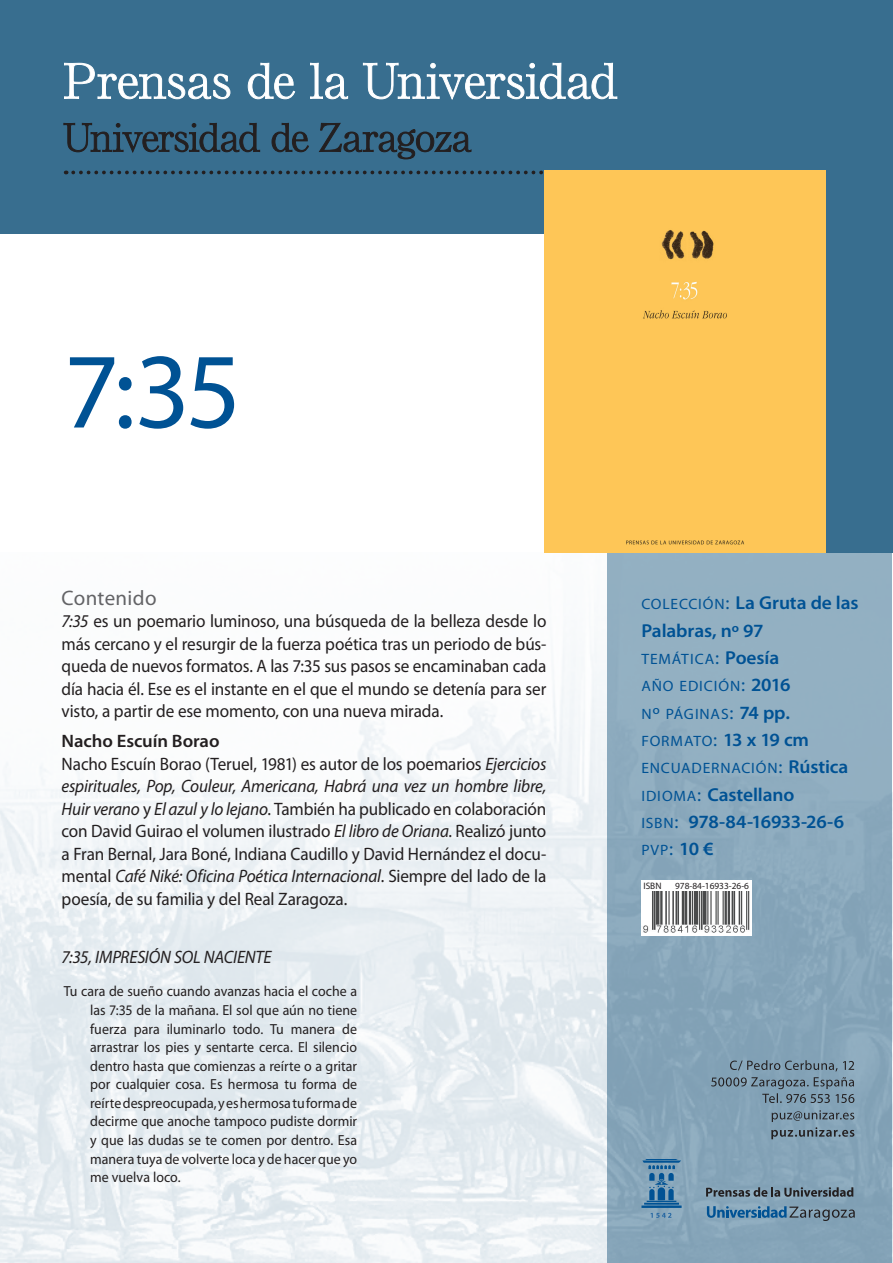
<style>
.page{position:relative;width:893px;height:1263px;background:#fff}
.page>*{position:absolute;margin:0;border:0;box-sizing:border-box;transform-origin:0 0}
.TITULO_libro{font:108px "Myriad Pro";color:#005294}
.contenido{font:21px "Myriad Pro";letter-spacing:.015em;color:#636366}
.t1{font:600 18.75px/27.3px "Myriad Pro";letter-spacing:-.005em;color:#005294;scale:1.04 1}
.t2{font:600 18.75px "Myriad Pro";letter-spacing:-.025em;color:#005294;scale:1.04 1}
.TEXTO_reseña{font:18px/22.5px "Myriad Pro";letter-spacing:-.005em;color:#231f20;text-align:justify;scale:.95 1}
.TEXTO_reseña-2{font:italic 18px "Myriad Pro";letter-spacing:-.01em;color:#231f20;scale:.95 1}
.AUTOR{font:600 18px "Myriad Pro";letter-spacing:-.005em;color:#231f20;scale:1.04 1}
.t3{font:15px "Myriad Pro Regular SC800";letter-spacing:.055em;color:#005294;scale:1.04 1}
.TEXTO_reseña-3{font:14.55px "Myriad Pro";letter-spacing:.005em;color:#231f20;scale:.95 1}
.t4{font:9.3px "Myriad Pro";color:#231f20}
.s1{font-style:italic}
.s2{font-family:"Myriad Pro Regular SC800";font-weight:400;font-size:15px}
.s3{font-family:"Myriad Pro Regular SC800";font-weight:400}
.s4{font-size:18.75px}
.s5{font-family:"Myriad Pro";font-weight:600;font-size:18.75px}
</style>
<div class="page">
<div style="left:0;top:0;width:892px;height:234px;background:#386e8f"></div>
<div style="left:607px;top:171px;width:286px;height:382px;background:#386e8f"></div>
<img style="left:0;top:553px;width:893px;height:710px">
<svg style="left:707px;top:1206px;width:148px;height:15px;background:#6288a3"></svg>
<svg style="left:706px;top:1187px;width:147px;height:10px"></svg>
<svg style="left:641px;top:1159px;width:41px;height:59px;background:#5e8cae"></svg>
<svg style="left:771px;top:1110px;width:83px;height:29px;background:#728a9b"></svg>
<svg style="left:711px;top:1077px;width:143px;height:26px;background:#738d9e"></svg>
<svg style="left:730px;top:1060px;width:124px;height:11px"></svg>
<svg style="left:64px;top:123px;width:407px;height:36px"></svg>
<svg style="left:64px;top:63px;width:553px;height:37px"></svg>
<svg style="left:73px;top:171px;width:470px;height:3px"></svg>
<div style="left:641px;top:880px;width:111px;height:55px;background:#fff"></div>
<img style="left:643px;top:891px;width:107px;height:42px">
<div style="left:544px;top:170px;width:282px;height:383px;background:#fec657"></div>
<p class="TITULO_libro" style="left:64px;top:325px;width:179px">7:35</p>
<p class="contenido" style="left:62px;top:585px;width:96px">Contenido</p>
<p class="TEXTO_reseña" style="left:62px;top:610px;width:512px"><span class="s1">7:35</span> es un poemario luminoso, una búsqueda de la belleza desde lo más cercano y el resurgir de la fuerza poética tras un periodo de bús&shy;queda de nuevos formatos. A las 7:35 sus pasos se encaminaban cada día hacia él. Ese es el instante en el que el mundo se detenía para ser visto, a partir de ese momento, con una nueva mirada.</p>
<p class="AUTOR" style="left:62px;top:730px;width:153px">Nacho Escuín Borao</p>
<p class="TEXTO_reseña" style="left:62px;top:752px;width:512px">Nacho Escuín Borao (Teruel, 1981) es autor de los poemarios <span class="s1">Ejercicios espirituales, Pop, Couleur, Americana, Habrá una vez un hombre libre, Huir verano</span> y <span class="s1">El azul y lo lejano</span>. También ha publicado en colaboración con David Guirao el volumen ilustrado <span class="s1">El libro de Oriana</span>. Realizó junto a Fran Bernal, Jara Boné, Indiana Caudillo y David Hernández el docu&shy;mental <span class="s1">Café Niké: Oficina Poética Internacional</span>. Siempre del lado de la poesía, de su familia y del Real Zaragoza.</p>
<p class="TEXTO_reseña-2" style="left:62px;top:945px;width:222px">7:35, IMPRESIÓN SOL NACIENTE</p>
<p class="TEXTO_reseña-3" style="left:64px;top:982px;width:310px">Tu cara de sueño cuando avanzas hacia el coche a</p>
<p class="TEXTO_reseña-3" style="left:90px;top:1001px;width:283px">las 7:35 de la mañana. El sol que aún no tiene</p>
<p class="TEXTO_reseña-3" style="left:90px;top:1020px;width:283px">fuerza para iluminarlo todo. Tu manera de</p>
<p class="TEXTO_reseña-3" style="left:90px;top:1038px;width:283px">arrastrar los pies y sentarte cerca. El silencio</p>
<p class="TEXTO_reseña-3" style="left:90px;top:1057px;width:283px">dentro hasta que comienzas a reírte o a gritar</p>
<p class="TEXTO_reseña-3" style="left:90px;top:1075px;width:283px">por cualquier cosa. Es hermosa tu forma de</p>
<p class="TEXTO_reseña-3" style="left:90px;top:1094px;width:283px">reírte despreocupada, y es hermosa tu forma de</p>
<p class="TEXTO_reseña-3" style="left:90px;top:1112px;width:283px">decirme que anoche tampoco pudiste dormir</p>
<p class="TEXTO_reseña-3" style="left:90px;top:1131px;width:283px">y que las dudas se te comen por dentro. Esa</p>
<p class="TEXTO_reseña-3" style="left:90px;top:1150px;width:283px">manera tuya de volverte loca y de hacer que yo</p>
<p class="TEXTO_reseña-3" style="left:90px;top:1168px;width:97px">me vuelva loco.</p>
<p class="t1" style="left:641px;top:589px;width:210px"><span class="s2">COLECCIÓN</span><span class="s3">:</span> La Gruta de las<br>Palabras, nº 97</p>
<p class="t3" style="left:641px;top:650px;width:134px">TEMÁTICA<span class="s4">:</span> <span class="s5">Poesía</span></p>
<p class="t3" style="left:641px;top:677px;width:145px">AÑO EDICIÓN<span class="s4">:</span> <span class="s5">2016</span></p>
<p class="t3" style="left:641px;top:704px;width:144px">N<span class="s4">º</span> PÁGINAS<span class="s4">:</span> <span class="s5">74 pp.</span></p>
<p class="t3" style="left:641px;top:732px;width:163px">FORMATO<span class="s4">:</span> <span class="s5">13 x 19 cm</span></p>
<p class="t3" style="left:641px;top:759px;width:201px">ENCUADERNACIÓN<span class="s4">:</span> <span class="s5">Rústica</span></p>
<p class="t1" style="left:641px;top:780px;width:149px"><span class="s2">IDIOMA</span><span class="s3">:</span> Castellano</p>
<p class="t2" style="left:641px;top:810px;width:197px"><span class="s2">ISBN</span><span class="s3">:</span> 978-84-16933-26-6</p>
<p class="t3" style="left:641px;top:841px;width:71px">PVP<span class="s4">:</span> <span class="s5">10 €</span></p>
<p class="t4" style="left:643px;top:880px;width:20px">ISBN</p>
<p class="t4" style="left:675px;top:880px;width:75px">978-84-16933-26-6</p>
</div>
